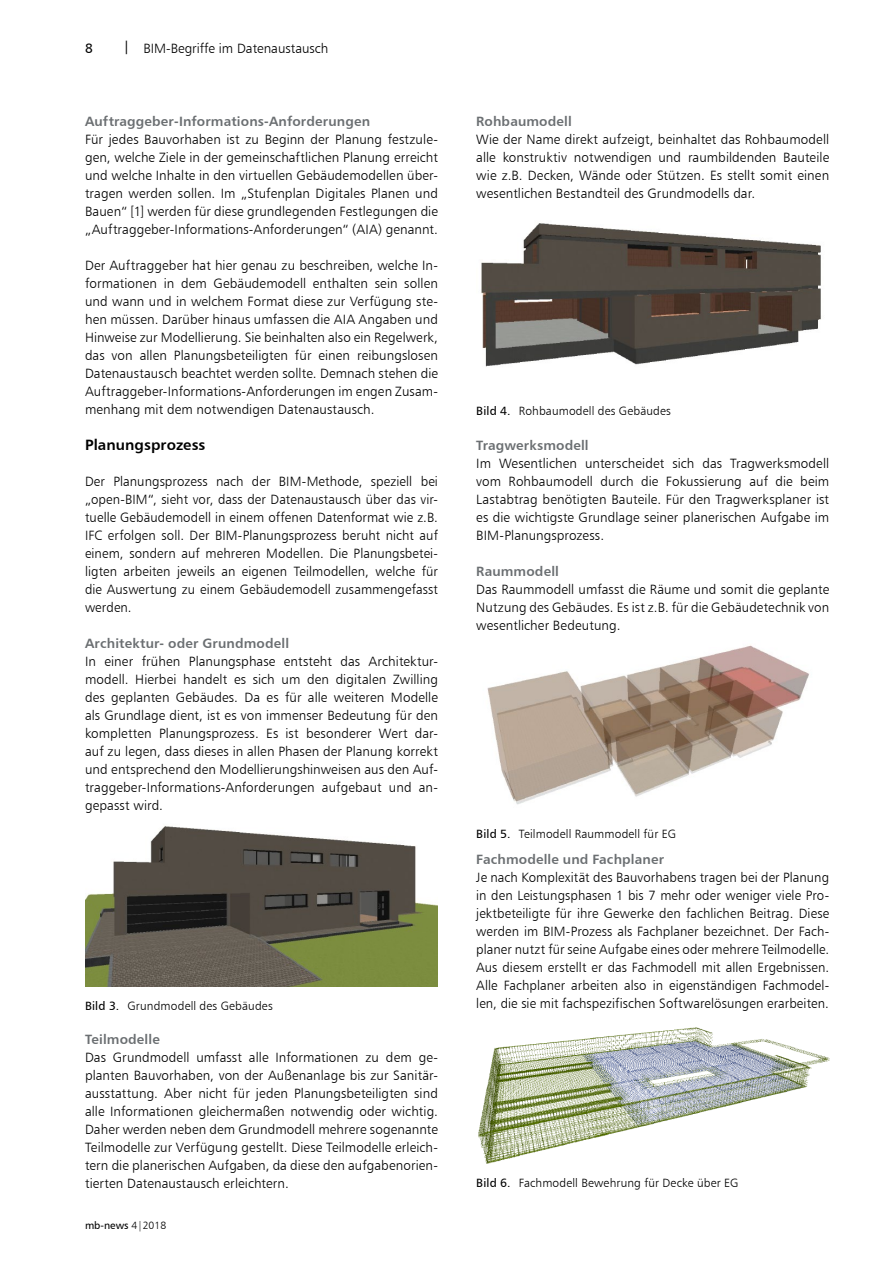
<style>
.page{position:relative;width:893px;height:1263px;background:#fff}
.page>*{position:absolute;margin:0;border:0;box-sizing:border-box;transform-origin:0 0}
.t1{font:15px "Humanist 777 BT Bold B";letter-spacing:.005em;color:#000}
.t2{font:13.5px/18px "Humanist 777 BT Light B";letter-spacing:.005em;color:#000;text-align:justify}
.t3{font:13.5px "Humanist 777 BT Bold B";letter-spacing:.01em;color:#6b6f72}
.t4{font:13.5px "Humanist 777 BT Roman B";color:#000}
.t5{font:12px "Humanist 777 BT Light B";letter-spacing:.01em;color:#000}
.t6{font:10.5px "Humanist 777 BT Roman B";color:#000}
.s1{font-family:"Humanist 777 BT Roman B"}
.s2{font-family:"Humanist 777 BT Light B"}
</style>
<div class="page">
<img style="left:85px;top:826px;width:353px;height:161px">
<img style="left:481px;top:223px;width:340px;height:144px">
<img style="left:487px;top:645px;width:322px;height:160px">
<img style="left:478px;top:1027px;width:351px;height:137px">
<p class="t4" style="left:85px;top:40px;width:9px">8</p>
<p class="t2" style="left:123px;top:39px;width:207px"><span class="s1">|</span> BIM-Begriffe im Datenaustausch</p>
<p class="t3" style="left:85px;top:113px;width:287px">Auftraggeber-Informations-Anforderungen</p>
<p class="t2" style="left:85px;top:130px;width:354px">Für jedes Bauvorhaben ist zu Beginn der Planung festzule&shy;gen, welche Ziele in der gemeinschaftlichen Planung erreicht und welche Inhalte in den virtuellen Gebäudemodellen über&shy;tragen werden sollen. Im „Stufenplan Digitales Planen und Bauen“ [1] werden für diese grundlegenden Festlegungen die „Auftraggeber-Informations-Anforderungen“ (AIA) genannt.</p>
<p class="t2" style="left:85px;top:256px;width:354px">Der Auftraggeber hat hier genau zu beschreiben, welche In&shy;formationen in dem Gebäudemodell enthalten sein sollen und wann und in welchem Format diese zur Verfügung ste&shy;hen müssen. Darüber hinaus umfassen die AIA Angaben und Hinweise zur Modellierung. Sie beinhalten also ein Regelwerk, das von allen Planungsbeteiligten für einen reibungslosen Datenaustausch beachtet werden sollte. Demnach stehen die Auftraggeber-Informations-Anforderungen im engen Zusam&shy;menhang mit dem notwendigen Datenaustausch.</p>
<p class="t1" style="left:85px;top:435px;width:122px">Planungsprozess</p>
<p class="t2" style="left:85px;top:472px;width:354px">Der Planungsprozess nach der BIM-Methode, speziell bei „open-BIM“, sieht vor, dass der Datenaustausch über das vir&shy;tuelle Gebäudemodell in einem offenen Datenformat wie z.B.<br>IFC erfolgen soll. Der BIM-Planungsprozess beruht nicht auf einem, sondern auf mehreren Modellen. Die Planungsbetei&shy;ligten arbeiten jeweils an eigenen Teilmodellen, welche für die Auswertung zu einem Gebäudemodell zusammengefasst werden.</p>
<p class="t3" style="left:85px;top:635px;width:206px">Architektur- oder Grundmodell</p>
<p class="t2" style="left:85px;top:652px;width:354px">In einer frühen Planungsphase entsteht das Architektur&shy;modell. Hierbei handelt es sich um den digitalen Zwilling des geplanten Gebäudes. Da es für alle weiteren Modelle als Grundlage dient, ist es von immenser Bedeutung für den kompletten Planungsprozess. Es ist besonderer Wert dar&shy;auf zu legen, dass dieses in allen Phasen der Planung korrekt und entsprechend den Modellierungshinweisen aus den Auf&shy;traggeber-Informations-Anforderungen aufgebaut und an&shy;gepasst wird.</p>
<p class="t5" style="left:85px;top:998px;width:189px"><span class="s1">Bild 3.</span> Grundmodell des Gebäudes</p>
<p class="t3" style="left:85px;top:1031px;width:76px">Teilmodelle</p>
<p class="t2" style="left:85px;top:1048px;width:354px">Das Grundmodell umfasst alle Informationen zu dem ge&shy;planten Bauvorhaben, von der Außenanlage bis zur Sanitär&shy;ausstattung. Aber nicht für jeden Planungsbeteiligten sind alle Informationen gleichermaßen notwendig oder wichtig.<br>Daher werden neben dem Grundmodell mehrere sogenannte Teilmodelle zur Verfügung gestellt. Diese Teilmodelle erleich&shy;tern die planerischen Aufgaben, da diese den aufgabenorien&shy;tierten Datenaustausch erleichtern.</p>
<p class="t6" style="left:85px;top:1219px;width:83px">mb-news <span class="s2">4|2018</span></p>
<p class="t3" style="left:476px;top:113px;width:97px">Rohbaumodell</p>
<p class="t2" style="left:476px;top:130px;width:354px">Wie der Name direkt aufzeigt, beinhaltet das Rohbaumodell alle konstruktiv notwendigen und raumbildenden Bauteile wie z.B. Decken, Wände oder Stützen. Es stellt somit einen wesentlichen Bestandteil des Grundmodells dar.</p>
<p class="t5" style="left:476px;top:403px;width:196px"><span class="s1">Bild 4.</span> Rohbaumodell des Gebäudes</p>
<p class="t3" style="left:476px;top:437px;width:114px">Tragwerksmodell</p>
<p class="t2" style="left:476px;top:454px;width:354px">Im Wesentlichen unterscheidet sich das Tragwerksmodell vom Rohbaumodell durch die Fokussierung auf die beim Lastabtrag benötigten Bauteile. Für den Tragwerksplaner ist es die wichtigste Grundlage seiner planerischen Aufgabe im BIM-Planungsprozess.</p>
<p class="t3" style="left:476px;top:563px;width:84px">Raummodell</p>
<p class="t2" style="left:476px;top:580px;width:354px">Das Raummodell umfasst die Räume und somit die geplante Nutzung des Gebäudes. Es ist z.B. für die Gebäudetechnik von wesentlicher Bedeutung.</p>
<p class="t5" style="left:476px;top:827px;width:201px"><span class="s1">Bild 5.</span> Teilmodell Raummodell für EG</p>
<p class="t3" style="left:476px;top:851px;width:189px">Fachmodelle und Fachplaner</p>
<p class="t2" style="left:476px;top:868px;width:354px">Je nach Komplexität des Bauvorhabens tragen bei der Planung in den Leistungsphasen 1 bis 7 mehr oder weniger viele Pro&shy;jektbeteiligte für ihre Gewerke den fachlichen Beitrag. Diese werden im BIM-Prozess als Fachplaner bezeichnet. Der Fach&shy;planer nutzt für seine Aufgabe eines oder mehrere Teilmodelle.<br>Aus diesem erstellt er das Fachmodell mit allen Ergebnissen.<br>Alle Fachplaner arbeiten also in eigenständigen Fachmodel&shy;len, die sie mit fachspezifischen Softwarelösungen erarbeiten.</p>
<p class="t5" style="left:476px;top:1175px;width:264px"><span class="s1">Bild 6.</span> Fachmodell Bewehrung für Decke über EG</p>
</div>
